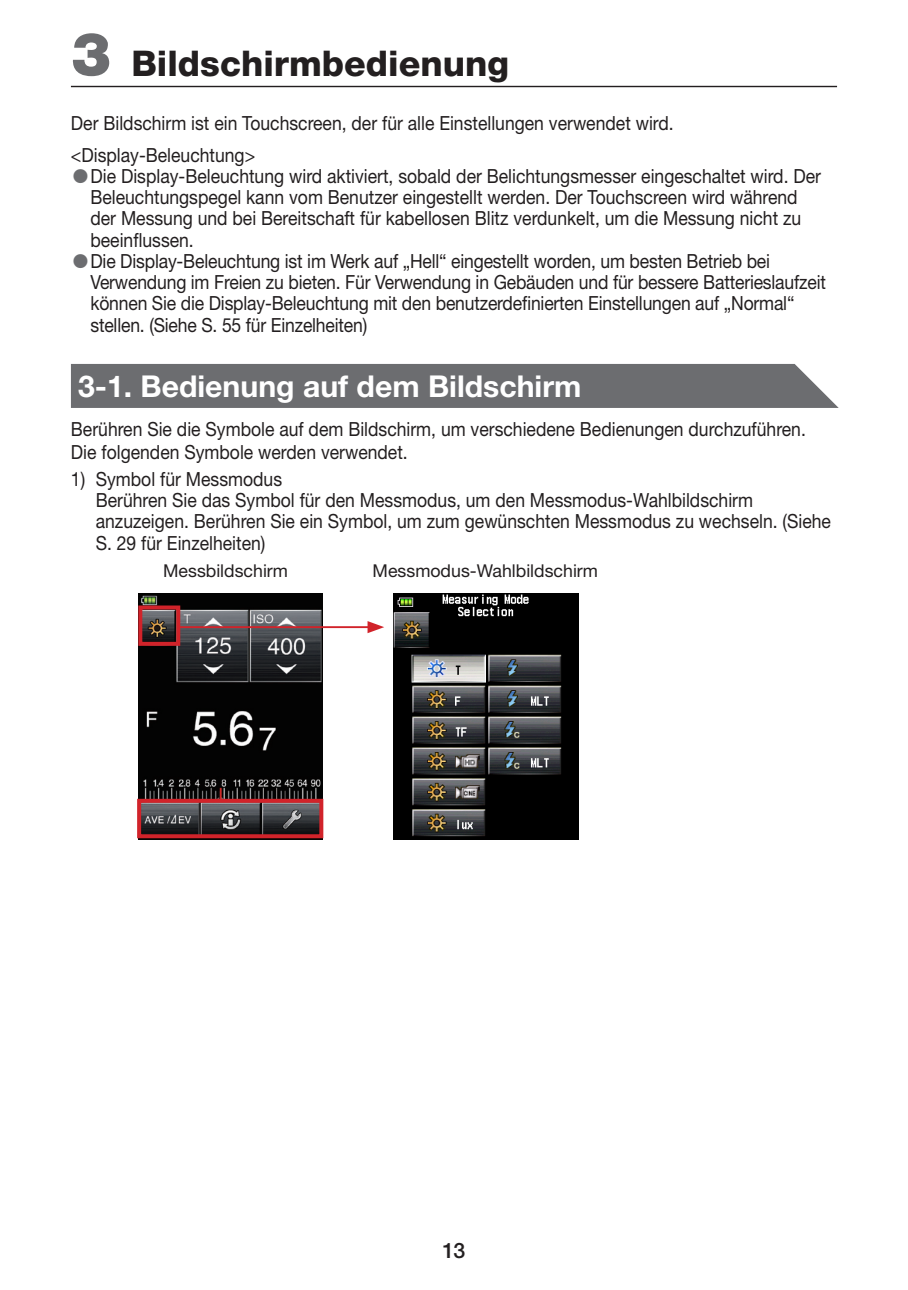
<style>
.page{position:relative;width:908px;height:1290px;background:#fff}
.page>*{position:absolute;margin:0;border:0;box-sizing:border-box;transform-origin:0 0}
.A_Head{font:800 35.5px "Helvetica Neue LT Std";color:#231f20}
.B_Head{font:700 30px "Helvetica Neue LT Std";color:#fff}
.t1{font:500 21.25px "Helvetica Neue LT Std";color:#231f20}
._00_body{font:19.5px/21.2px "Helvetica Neue LT Std";color:#231f20;scale:.9 1}
._01_Caps_11Q{font:17.75px "Helvetica Neue LT Std";color:#231f20}
.s1{font-weight:900;font-size:60.25px;color:#6c6d70}
.s2{font-size:39px;color:#6c6d70}
</style>
<div class="page">
<hr style="left:71px;top:86px;width:765px;height:1px;background:#231f20">
<div style="left:71px;top:364px;width:767px;height:44px;background:#6c6d70"></div>
<img style="left:138px;top:593px;width:184px;height:246px">
<div style="left:138px;top:605px;width:42px;height:41px;border:4px solid #d1232a"></div>
<hr style="left:178px;top:626px;width:193px;height:2px;background:#d1232a">
<svg style="left:367px;top:621px;width:17px;height:12px"></svg>
<div style="left:137px;top:799px;width:186px;height:39px;border:4px solid #d1232a"></div>
<img style="left:393px;top:593px;width:185px;height:246px">
<p class="A_Head" style="left:71px;top:42px;width:439px"><span class="s1">3</span> Bildschirmbedienung</p>
<p class="_00_body" style="left:71px;top:112px;width:671px">Der Bildschirm ist ein Touchscreen, der für alle Einstellungen verwendet wird.</p>
<p class="_00_body" style="left:71px;top:144px;width:206px">&lt;Display-Beleuchtung&gt;</p>
<p class="_00_body" style="left:90px;top:165px;width:813px;text-indent:-19px"><span class="s2">•</span>Die Display-Beleuchtung wird aktiviert, sobald der Belichtungsmesser eingeschaltet wird. Der Beleuchtungspegel kann vom Benutzer eingestellt werden. Der Touchscreen wird während der Messung und bei Bereitschaft für kabellosen Blitz verdunkelt, um die Messung nicht zu beeinflussen.</p>
<p class="_00_body" style="left:90px;top:250px;width:818px;text-indent:-19px"><span class="s2">•</span>Die Display-Beleuchtung ist im Werk auf „Hell“ eingestellt worden, um besten Betrieb bei Verwendung im Freien zu bieten. Für Verwendung in Gebäuden und für bessere Batterieslaufzeit können Sie die Display-Beleuchtung mit den benutzerdefinierten Einstellungen auf „Normal“ stellen. (Siehe S. 55 für Einzelheiten)</p>
<p class="B_Head" style="left:78px;top:368px;width:504px">3-1. Bedienung auf dem Bildschirm</p>
<p class="_00_body" style="left:71px;top:418px;width:817px">Berühren Sie die Symbole auf dem Bildschirm, um verschiedene Bedienungen durchzuführen.</p>
<p class="_00_body" style="left:71px;top:441px;width:375px">Die folgenden Symbole werden verwendet.</p>
<p class="_00_body" style="left:71px;top:468px;width:236px">1) Symbol für Messmodus</p>
<p class="_00_body" style="left:96px;top:489px;width:818px">Berühren Sie das Symbol für den Messmodus, um den Messmodus-Wahlbildschirm anzuzeigen. Berühren Sie ein Symbol, um zum gewünschten Messmodus zu wechseln. (Siehe<br>S. 29 für Einzelheiten)</p>
<p class="_01_Caps_11Q" style="left:163px;top:560px;width:126px">Messbildschirm</p>
<p class="_01_Caps_11Q" style="left:372px;top:560px;width:227px">Messmodus-Wahlbildschirm</p>
<p class="t1" style="left:442px;top:1238px;width:24px">13</p>
</div>
